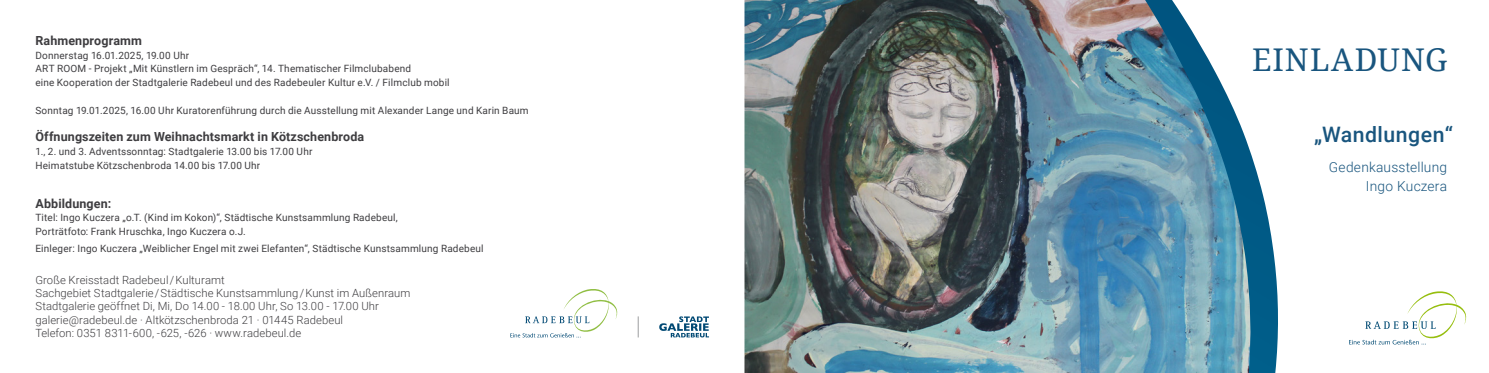
<style>
.page{position:relative;width:1489px;height:373px;background:#fff}
.page>*{position:absolute;margin:0;border:0;box-sizing:border-box;transform-origin:0 0}
.t1{font:31.25px "Droid Serif";letter-spacing:.035em;color:#19557e}
.t2{font:500 21.25px "Roboto";letter-spacing:.025em;color:#19557e}
.t3{font:300 13.75px/18.8px "Roboto";letter-spacing:.015em;color:#19557e;text-align:right}
.t4{font:700 12.5px "Roboto";letter-spacing:.01em;color:#3e3d40}
.t5{font:300 11.25px/13.1px "Roboto";letter-spacing:.005em;color:#3e3d40}
.t6{font:10px/13.8px "Roboto";letter-spacing:.015em;color:#3e3d40}
</style>
<div class="page">
<svg style="left:510px;top:289px;width:107px;height:48px"></svg>
<svg style="left:659px;top:316px;width:50px;height:21px"></svg>
<svg style="left:638px;top:316px;width:1px;height:21px"></svg>
<svg style="left:1349px;top:291px;width:116px;height:53px"></svg>
<img style="left:744px;top:0;width:400px;height:372px">
<svg style="left:1144px;top:0;width:134px;height:372px"></svg>
<p class="t4" style="left:35px;top:32px;width:108px">Rahmenprogramm</p>
<p class="t6" style="left:35px;top:48px;width:416px">Donnerstag 16.01.2025, 19.00 Uhr<br>ART ROOM - Projekt „Mit Künstlern im Gespräch“, 14. Thematischer Filmclubabend<br>eine Kooperation der Stadtgalerie Radebeul und des Radebeuler Kultur e.V. / Filmclub mobil</p>
<p class="t6" style="left:35px;top:103px;width:494px">Sonntag 19.01.2025, 16.00 Uhr Kuratorenführung durch die Ausstellung mit Alexander Lange und Karin Baum</p>
<p class="t4" style="left:35px;top:128px;width:330px">Öffnungszeiten zum Weihnachtsmarkt in Kötzschenbroda</p>
<p class="t6" style="left:35px;top:144px;width:278px">1., 2. und 3. Adventssonntag: Stadtgalerie 13.00 bis 17.00 Uhr<br>Heimatstube Kötzschenbroda 14.00 bis 17.00 Uhr</p>
<p class="t4" style="left:35px;top:194px;width:77px">Abbildungen:</p>
<p class="t6" style="left:35px;top:210px;width:364px">Titel: Ingo Kuczera „o.T. (Kind im Kokon)“, Städtische Kunstsammlung Radebeul,<br>Porträtfoto: Frank Hruschka, Ingo Kuczera o.J.</p>
<p class="t6" style="left:35px;top:240px;width:449px">Einleger: Ingo Kuczera „Weiblicher Engel mit zwei Elefanten“, Städtische Kunstsammlung Radebeul</p>
<p class="t5" style="left:35px;top:272px;width:376px">Große Kreisstadt Radebeul/Kulturamt<br>Sachgebiet Stadtgalerie/Städtische Kunstsammlung/Kunst im Außenraum Stadtgalerie geöffnet Di, Mi, Do 14.00 - 18.00 Uhr, So 13.00 - 17.00 Uhr galerie@radebeul.de · Altkötzschenbroda 21 · 01445 Radebeul<br>Telefon: 0351 8311-600, -625, -626 · www.radebeul.de</p>
<h1 class="t1" style="left:1251px;top:38px;width:197px">EINLADUNG</h1>
<h2 class="t2" style="left:1313px;top:120px;width:140px">„Wandlungen“</h2>
<h3 class="t3" style="left:1328px;top:157px;width:120px">Gedenkausstellung<br>Ingo Kuczera</h3>
</div>
